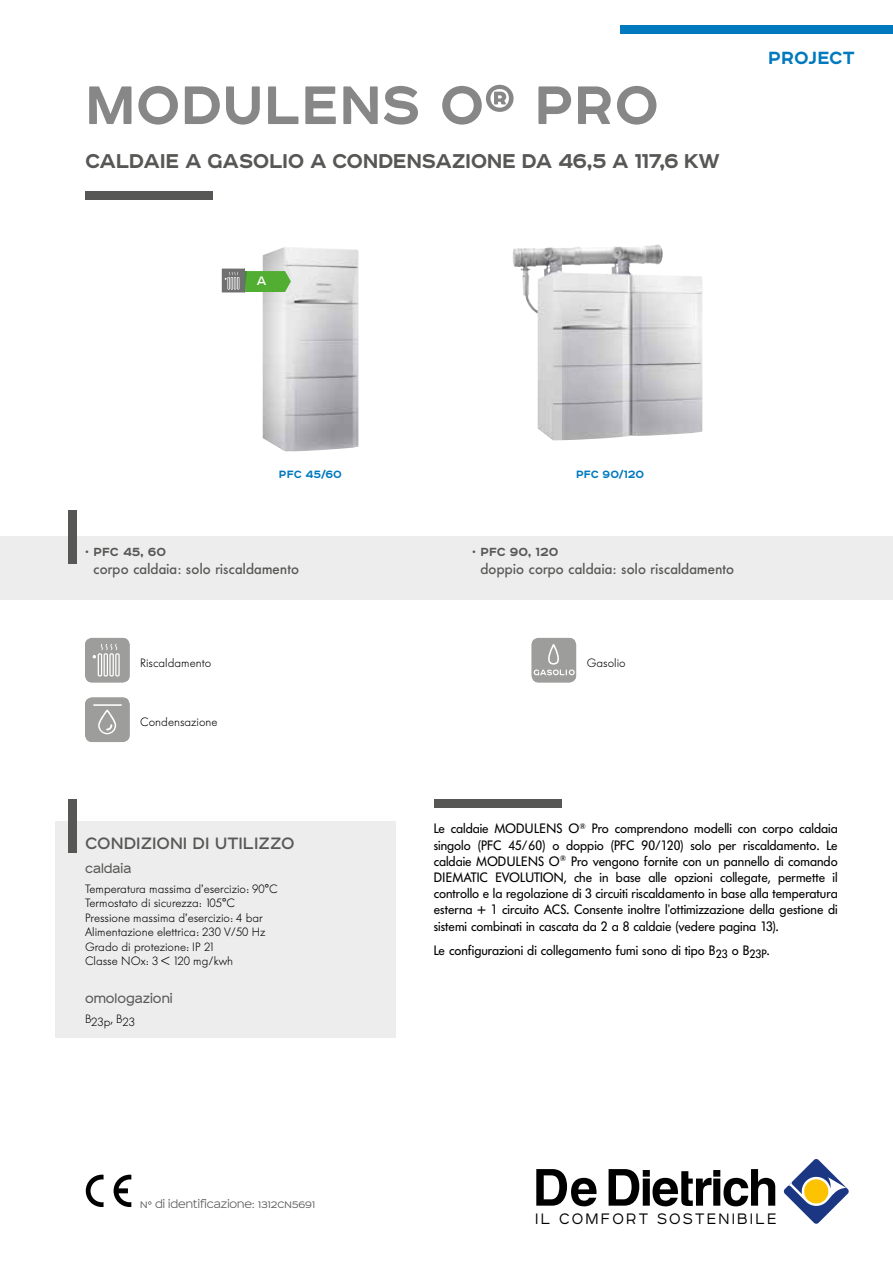
<style>
.page{position:relative;width:893px;height:1263px;background:#fff}
.page>*{position:absolute;margin:0;border:0;box-sizing:border-box;transform-origin:0 0}
.t1{font:700 69px "Affect";color:#878787}
.t2{font:700 25.5px "Affect";letter-spacing:-.02em;color:#575756}
.t3{font:700 22.5px "Affect";color:#0079be}
.t4{font:21px "Affect";color:#575756}
.t5{font:300 19.35px "Affect";letter-spacing:.12em;color:#000;scale:.93 1}
.t6{font:15.6px "Affect";color:#fff}
.t7{font:500 15px "Futura BQ";color:#575756}
.t8{font:700 15px "Affect";color:#575756}
.t9{font:13.5px/16.2px "Futura BQ";color:#000;text-align:justify}
.t10{font:13.5px "Affect";color:#575756}
.t11{font:700 13.5px "Affect";color:#0079be}
.t12{font:300 12px/14.4px "Futura BQ";color:#000}
.t13{font:300 12px "Affect";color:#575756}
</style>
<div class="page">
<svg style="left:783px;top:1159px;width:66px;height:65px"></svg>
<svg style="left:536px;top:1169px;width:60px;height:37px"></svg>
<svg style="left:609px;top:1169px;width:166px;height:37px"></svg>
<div style="left:621px;top:26px;width:272px;height:8px;background:#0079be"></div>
<div style="left:85px;top:191px;width:128px;height:9px;background:#575756"></div>
<img style="left:262px;top:247px;width:97px;height:204px">
<div style="left:0;top:536px;width:893px;height:64px;background:#ededed"></div>
<div style="left:68px;top:510px;width:9px;height:53px;background:#575756"></div>
<div style="left:434px;top:799px;width:127px;height:9px;background:#575756"></div>
<img style="left:513px;top:244px;width:189px;height:196px">
<svg style="left:85px;top:638px;width:45px;height:44px;background:#acacab"></svg>
<svg style="left:85px;top:697px;width:45px;height:45px;background:#a7a7a6"></svg>
<div style="left:531px;top:638px;width:45px;height:44px;background:#c8c8c7;border-radius:7px"></div>
<svg style="left:532px;top:638px;width:44px;height:44px;background:#a6a6a5"></svg>
<div style="left:55px;top:821px;width:340px;height:216px;background:#ededed"></div>
<svg style="left:86px;top:1175px;width:18px;height:32px"></svg>
<svg style="left:114px;top:1175px;width:17px;height:32px"></svg>
<div style="left:68px;top:799px;width:9px;height:54px;background:#575756"></div>
<svg style="left:245px;top:271px;width:46px;height:21px"></svg>
<div style="left:221px;top:268px;width:24px;height:25px;background:#706f6f"></div>
<svg style="left:225px;top:272px;width:14px;height:18px"></svg>
<h1 class="t1" style="left:85px;top:56px;width:576px">MODULENS O® PRO</h1>
<h2 class="t2" style="left:85px;top:143px;width:637px">CALDAIE A GASOLIO A CONDENSAZIONE DA 46,5 A 117,6 KW</h2>
<p class="t6" style="left:257px;top:269px;width:12px">A</p>
<h3 class="t3" style="left:768px;top:41px;width:88px">PROJECT</h3>
<p class="t11" style="left:279px;top:465px;width:64px">PFC 45/60</p>
<p class="t11" style="left:576px;top:465px;width:70px">PFC 90/120</p>
<p class="t8" style="left:85px;top:541px;width:83px">• PFC 45, 60</p>
<p class="t7" style="left:94px;top:560px;width:207px">corpo caldaia: solo riscaldamento</p>
<p class="t8" style="left:472px;top:541px;width:88px">• PFC 90, 120</p>
<p class="t7" style="left:480px;top:560px;width:255px">doppio corpo caldaia: solo riscaldamento</p>
<p class="t12" style="left:140px;top:656px;width:72px">Riscaldamento</p>
<p class="t12" style="left:587px;top:656px;width:40px">Gasolio</p>
<p class="t12" style="left:140px;top:715px;width:79px">Condensazione</p>
<h3 class="t4" style="left:85px;top:828px;width:211px">CONDIZIONI DI UTILIZZO</h3>
<p class="t10" style="left:85px;top:860px;width:48px">Caldaia</p>
<p class="t12" style="left:85px;top:882px;width:194px">Temperatura massima d’esercizio: 90°C Termostato di sicurezza: 105°C Pressione massima d’esercizio: 4 bar Alimentazione elettrica: 230 V/50 Hz Grado di protezione: IP 21<br>Classe NOx: 3 &lt; 120 mg/kwh</p>
<p class="t10" style="left:85px;top:990px;width:89px">Omologazioni</p>
<p class="t12" style="left:85px;top:1015px;width:52px">B23p, B23</p>
<p class="t13" style="left:140px;top:1196px;width:176px">N° di identificazione: 1312CN5691</p>
<p class="t9" style="left:434px;top:821px;width:405px">Le caldaie MODULENS O<sup>®</sup> Pro comprendono modelli con corpo caldaia singolo (PFC 45/60) o doppio (PFC 90/120) solo per riscaldamento. Le caldaie MODULENS O<sup>®</sup> Pro vengono fornite con un pannello di comando DIEMATIC EVOLUTION, che in base alle opzioni collegate, permette il controllo e la regolazione di 3 circuiti riscaldamento in base alla temperatura esterna + 1 circuito ACS. Consente inoltre l’ottimizzazione della gestione di sistemi combinati in cascata da 2 a 8 caldaie (vedere pagina 13).</p>
<p class="t9" style="left:434px;top:942px;width:337px">Le configurazioni di collegamento fumi sono di tipo B<sub>23</sub> o B<sub>23P</sub>.</p>
<h3 class="t5" style="left:535px;top:1205px;width:261px">IL COMFORT SOSTENIBILE</h3>
</div>
